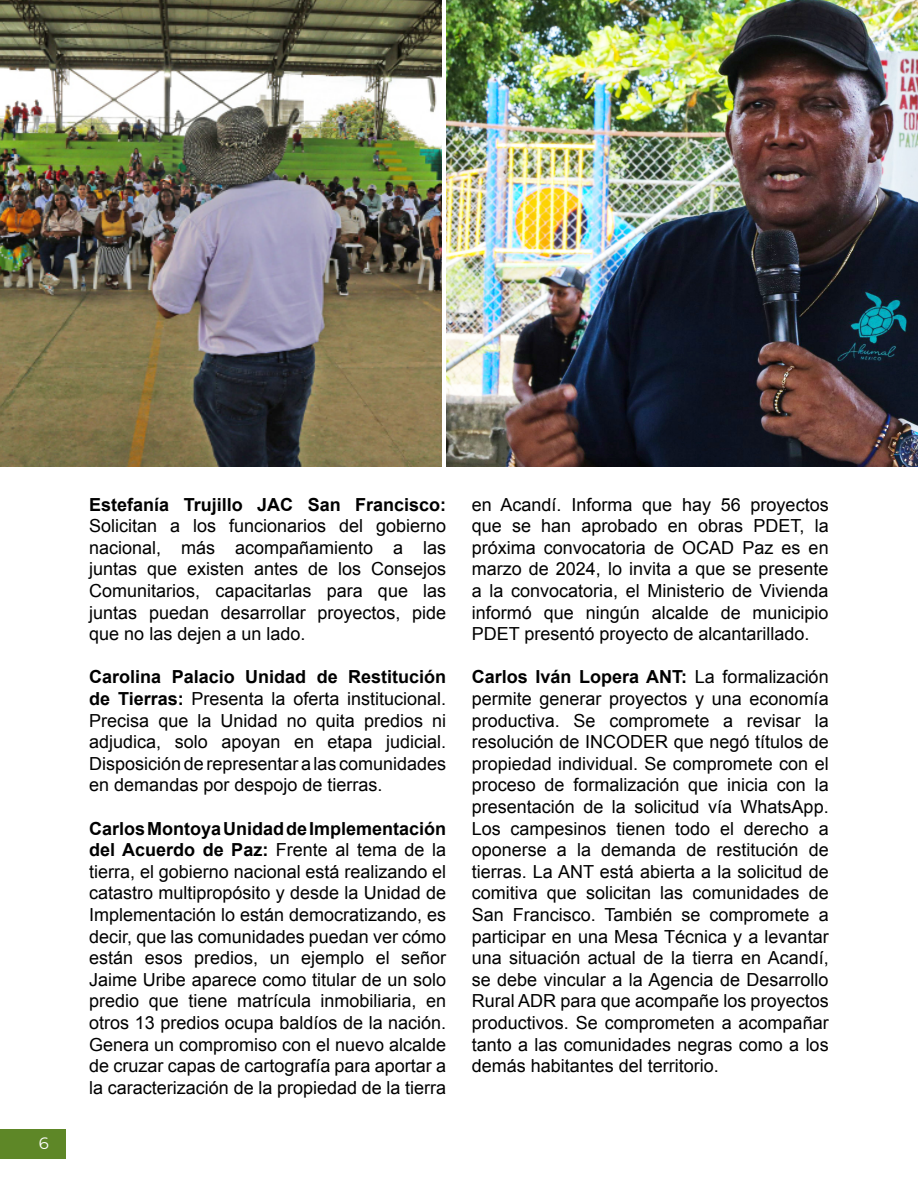
<style>
.page{position:relative;width:918px;height:1188px;background:#fff}
.page>*{position:absolute;margin:0;border:0;box-sizing:border-box;transform-origin:0 0}
.t1{font:18px/21.6px "Arial";color:#000;text-align:justify}
.t2{font:700 18px "Arial";color:#000}
.t3{font:16.5px "Montserrat";color:#fff}
.s1{font-weight:700}
</style>
<div class="page">
<div style="left:0;top:1129px;width:66px;height:30px;background:#5e8727"></div>
<img style="left:446px;top:0;width:472px;height:466px">
<img style="left:0;top:0;width:442px;height:466px">
<p class="t3" style="left:39px;top:1132px;width:12px">6</p>
<p class="t2" style="left:89px;top:492px;width:358px">Estefanía Trujillo JAC San Francisco:</p>
<p class="t1" style="left:89px;top:515px;width:358px">Solicitan a los funcionarios del gobierno nacional, más acompañamiento a las juntas que existen antes de los Consejos Comunitarios, capacitarlas para que las juntas puedan desarrollar proyectos, pide que no las dejen a un lado.</p>
<p class="t1" style="left:89px;top:666px;width:358px"><span class="s1">Carolina Palacio Unidad de Restitución de Tierras:</span> Presenta la oferta institucional.<br>Precisa que la Unidad no quita predios ni adjudica, solo apoyan en etapa judicial.<br>Disposición de representar a las comunidades en demandas por despojo de tierras.</p>
<p class="t1" style="left:89px;top:818px;width:358px"><span class="s1">Carlos Montoya Unidad de Implementación del Acuerdo de Paz:</span> Frente al tema de la tierra, el gobierno nacional está realizando el catastro multipropósito y desde la Unidad de Implementación lo están democratizando, es decir, que las comunidades puedan ver cómo están esos predios, un ejemplo el señor Jaime Uribe aparece como titular de un solo predio que tiene matrícula inmobiliaria, en otros 13 predios ocupa baldíos de la nación.<br>Genera un compromiso con el nuevo alcalde de cruzar capas de cartografía para aportar a la caracterización de la propiedad de la tierra</p>
<p class="t1" style="left:472px;top:494px;width:358px">en Acandí. Informa que hay 56 proyectos que se han aprobado en obras PDET, la próxima convocatoria de OCAD Paz es en marzo de 2024, lo invita a que se presente a la convocatoria, el Ministerio de Vivienda informó que ningún alcalde de municipio PDET presentó proyecto de alcantarillado.</p>
<p class="t1" style="left:472px;top:666px;width:358px"><span class="s1">Carlos Iván Lopera ANT:</span> La formalización permite generar proyectos y una economía productiva. Se compromete a revisar la resolución de INCODER que negó títulos de propiedad individual. Se compromete con el proceso de formalización que inicia con la presentación de la solicitud vía WhatsApp.<br>Los campesinos tienen todo el derecho a oponerse a la demanda de restitución de tierras. La ANT está abierta a la solicitud de comitiva que solicitan las comunidades de San Francisco. También se compromete a participar en una Mesa Técnica y a levantar una situación actual de la tierra en Acandí, se debe vincular a la Agencia de Desarrollo Rural ADR para que acompañe los proyectos productivos. Se comprometen a acompañar tanto a las comunidades negras como a los demás habitantes del territorio.</p>
</div>
